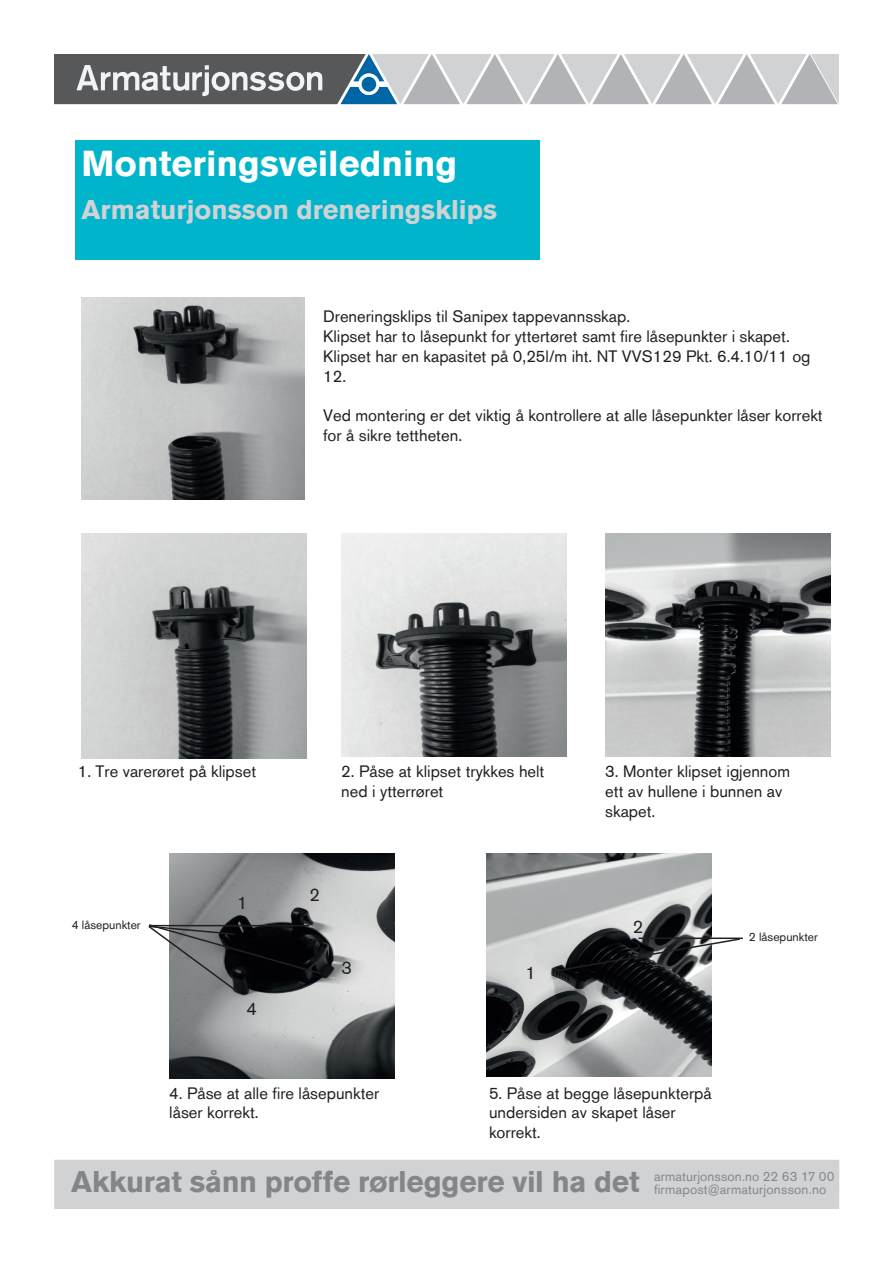
<style>
.page{position:relative;width:893px;height:1263px;background:#fff}
.page>*{position:absolute;margin:0;border:0;box-sizing:border-box;transform-origin:0 0}
.t1{font:700 36px "Akzidenz Grotesk BE";color:#fff}
.t2{font:700 29.85px "Akzidenz Grotesk BE";letter-spacing:-.01em;color:#76787b}
.t3{font:700 27px "Akzidenz Grotesk BE";color:#d1d2d4}
.t4{font:18px "Akzidenz Grotesk BE";color:#231f20}
.t5{font:16.5px/19.8px "Akzidenz Grotesk BE";color:#231f20}
.t6{font:13.35px/13.4px "Akzidenz Grotesk BE";letter-spacing:.01em;color:#76787b}
.t7{font:12px "Akzidenz Grotesk BE";color:#231f20}
</style>
<div class="page">
<svg style="left:54px;top:54px;width:785px;height:50px;background:#a2a6aa"></svg>
<div style="left:362px;top:77px;width:14px;height:15px;background:#0065a4;border-radius:50%"></div>
<div style="left:54px;top:1160px;width:785px;height:49px;background:#d1d2d4"></div>
<div style="left:75px;top:140px;width:465px;height:119px;background:#00b5cb"></div>
<img style="left:82px;top:298px;width:223px;height:201px">
<img style="left:487px;top:853px;width:224px;height:224px">
<img style="left:341px;top:533px;width:225px;height:224px">
<img style="left:605px;top:533px;width:225px;height:224px">
<img style="left:169px;top:853px;width:225px;height:225px">
<img style="left:82px;top:533px;width:224px;height:225px">
<svg style="left:148px;top:923px;width:174px;height:71px;background:#4f5052"></svg>
<hr style="left:639px;top:937px;width:104px;height:2px;background:#231f20">
<svg style="left:554px;top:937px;width:187px;height:36px"></svg>
<h1 class="t1" style="left:82px;top:143px;width:377px">Monteringsveiledning</h1>
<h3 class="t3" style="left:82px;top:194px;width:417px">Armaturjonsson dreneringsklips</h3>
<p class="t5" style="left:323px;top:306px;width:489px">Dreneringsklips til Sanipex tappevannsskap.<br>Klipset har to låsepunkt for yttertøret samt fire låsepunkter i skapet.<br>Klipset har en kapasitet på 0,25l/m iht. NT VVS129 Pkt. 6.4.10/11 og 12.</p>
<p class="t5" style="left:323px;top:405px;width:501px">Ved montering er det viktig å kontrollere at alle låsepunkter låser korrekt for å sikre tettheten.</p>
<p class="t5" style="left:78px;top:761px;width:180px">1. Tre varerøret på klipset</p>
<p class="t5" style="left:605px;top:761px;width:186px">3. Monter klipset igjennom ett av hullene i bunnen av skapet.</p>
<p class="t5" style="left:341px;top:761px;width:205px">2. Påse at klipset trykkes helt ned i ytterrøret</p>
<p class="t7" style="left:72px;top:917px;width:70px">4 låsepunkter</p>
<p class="t4" style="left:237px;top:892px;width:12px">1</p>
<p class="t4" style="left:246px;top:998px;width:12px">4</p>
<p class="t4" style="left:309px;top:884px;width:12px">2</p>
<p class="t4" style="left:342px;top:957px;width:12px">3</p>
<p class="t5" style="left:169px;top:1083px;width:212px">4. Påse at alle fire låsepunkter låser korrekt.</p>
<p class="t4" style="left:525px;top:962px;width:12px">1</p>
<p class="t4" style="left:633px;top:916px;width:12px">2</p>
<p class="t7" style="left:749px;top:929px;width:71px">2 låsepunkter</p>
<p class="t5" style="left:489px;top:1083px;width:224px">5. Påse at begge låsepunkterpå undersiden av skapet låser korrekt.</p>
<h2 class="t2" style="left:71px;top:1165px;width:570px">Akkurat sånn proffe rørleggere vil ha det</h2>
<p class="t6" style="left:654px;top:1169px;width:182px">armaturjonsson.no 22 63 17 00 firmapost@armaturjonsson.no</p>
</div>
